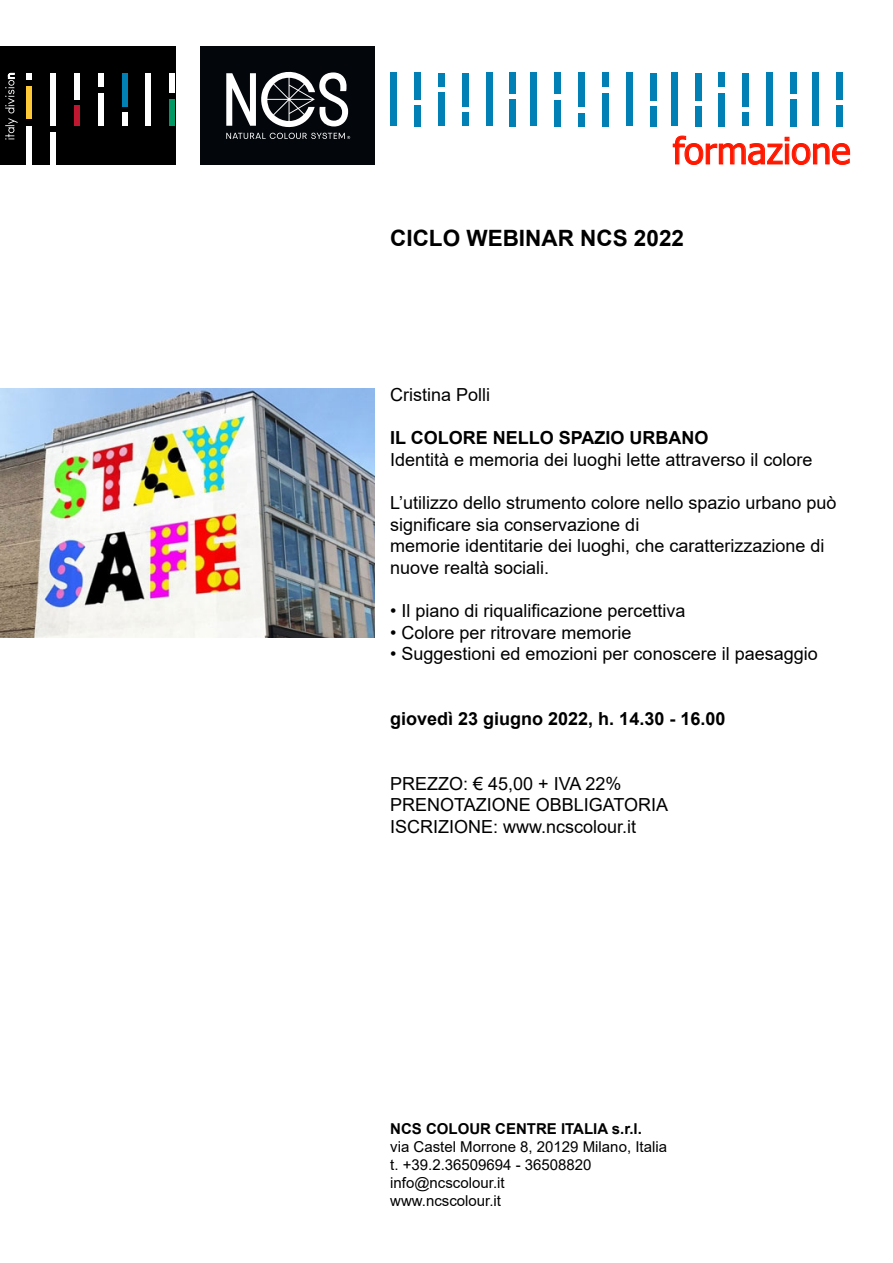
<style>
.page{position:relative;width:893px;height:1263px;background:#fff}
.page>*{position:absolute;margin:0;border:0;box-sizing:border-box;transform-origin:0 0}
.t1{font:36.45px "Tahoma";color:#ff1800}
.t2{font:700 22.5px "Arial";color:#000}
.t3{font:18px/21.6px "Arial";color:#000}
.t4{font:700 18px "Arial";color:#000}
.t5{font:15px/18px "Arial";color:#000}
.t6{font:700 15px "Arial";color:#000}
</style>
<div class="page">
<svg style="left:672px;top:135px;width:178px;height:30px"></svg>
<div style="left:415px;top:73px;width:6px;height:27px;background:#0080b4"></div>
<div style="left:438px;top:73px;width:7px;height:13px;background:#0080b4"></div>
<div style="left:462px;top:73px;width:6px;height:33px;background:#0080b4"></div>
<div style="left:486px;top:73px;width:6px;height:53px;background:#0080b4"></div>
<div style="left:510px;top:72px;width:6px;height:22px;background:#0080b4"></div>
<div style="left:510px;top:99px;width:6px;height:27px;background:#0080b4"></div>
<div style="left:531px;top:72px;width:6px;height:54px;background:#0080b4"></div>
<div style="left:554px;top:72px;width:6px;height:22px;background:#0080b4"></div>
<div style="left:554px;top:100px;width:6px;height:26px;background:#0080b4"></div>
<div style="left:578px;top:72px;width:6px;height:35px;background:#0080b4"></div>
<div style="left:602px;top:72px;width:6px;height:15px;background:#0080b4"></div>
<div style="left:602px;top:93px;width:6px;height:33px;background:#0080b4"></div>
<div style="left:626px;top:73px;width:6px;height:53px;background:#0080b4"></div>
<div style="left:650px;top:73px;width:6px;height:27px;background:#0080b4"></div>
<div style="left:650px;top:106px;width:6px;height:20px;background:#0080b4"></div>
<div style="left:672px;top:73px;width:6px;height:53px;background:#0080b4"></div>
<div style="left:766px;top:73px;width:6px;height:53px;background:#0080b4"></div>
<div style="left:812px;top:73px;width:6px;height:53px;background:#0080b4"></div>
<div style="left:578px;top:113px;width:6px;height:13px;background:#0080b4"></div>
<div style="left:462px;top:112px;width:6px;height:14px;background:#0080b4"></div>
<div style="left:391px;top:73px;width:6px;height:53px;background:#0080b4"></div>
<div style="left:415px;top:105px;width:6px;height:21px;background:#0080b4"></div>
<div style="left:438px;top:92px;width:7px;height:34px;background:#0080b4"></div>
<div style="left:695px;top:73px;width:6px;height:27px;background:#0080b4"></div>
<div style="left:695px;top:106px;width:6px;height:20px;background:#0080b4"></div>
<div style="left:719px;top:73px;width:6px;height:14px;background:#0080b4"></div>
<div style="left:719px;top:93px;width:6px;height:33px;background:#0080b4"></div>
<div style="left:743px;top:73px;width:6px;height:33px;background:#0080b4"></div>
<div style="left:743px;top:112px;width:6px;height:14px;background:#0080b4"></div>
<div style="left:790px;top:73px;width:6px;height:21px;background:#0080b4"></div>
<div style="left:790px;top:99px;width:6px;height:27px;background:#0080b4"></div>
<div style="left:836px;top:73px;width:6px;height:27px;background:#0080b4"></div>
<div style="left:836px;top:105px;width:6px;height:21px;background:#0080b4"></div>
<div style="left:0;top:47px;width:175px;height:118px;background:#000"></div>
<div style="left:169px;top:100px;width:6px;height:26px;background:#009863"></div>
<div style="left:169px;top:73px;width:6px;height:20px;background:#fff"></div>
<div style="left:145px;top:73px;width:6px;height:53px;background:#fff"></div>
<div style="left:50px;top:73px;width:6px;height:53px;background:#fff"></div>
<div style="left:74px;top:73px;width:6px;height:27px;background:#fff"></div>
<div style="left:122px;top:73px;width:6px;height:33px;background:#0080b4"></div>
<div style="left:122px;top:113px;width:6px;height:13px;background:#fff"></div>
<div style="left:98px;top:93px;width:6px;height:33px;background:#fff"></div>
<div style="left:98px;top:73px;width:6px;height:13px;background:#fff"></div>
<div style="left:50px;top:133px;width:6px;height:32px;background:#fff"></div>
<div style="left:26px;top:86px;width:6px;height:33px;background:#fdc937"></div>
<div style="left:74px;top:106px;width:6px;height:20px;background:#bf1730"></div>
<div style="left:26px;top:73px;width:6px;height:7px;background:#fff"></div>
<div style="left:26px;top:126px;width:6px;height:39px;background:#fff"></div>
<svg style="left:5px;top:72px;width:13px;height:68px"></svg>
<div style="left:200px;top:47px;width:175px;height:118px;background:#03060a"></div>
<svg style="left:226px;top:71px;width:124px;height:68px"></svg>
<img style="left:0;top:388px;width:374px;height:249px">
<h1 class="t1" style="left:673px;top:126px;width:179px">formazione</h1>
<p class="t2" style="left:390px;top:223px;width:295px">CICLO WEBINAR NCS 2022</p>
<p class="t3" style="left:390px;top:384px;width:102px">Cristina Polli</p>
<p class="t4" style="left:390px;top:425px;width:320px">IL COLORE NELLO SPAZIO URBANO</p>
<p class="t3" style="left:390px;top:449px;width:424px">Identità e memoria dei luoghi lette attraverso il colore</p>
<p class="t3" style="left:390px;top:492px;width:448px">L’utilizzo dello strumento colore nello spazio urbano può significare sia conservazione di<br>memorie identitarie dei luoghi, che caratterizzazione di nuove realtà sociali.</p>
<p class="t3" style="left:390px;top:600px;width:297px">• Il piano di riqualificazione percettiva</p>
<p class="t3" style="left:390px;top:621px;width:243px">• Colore per ritrovare memorie</p>
<p class="t3" style="left:390px;top:643px;width:429px">• Suggestioni ed emozioni per conoscere il paesaggio</p>
<p class="t4" style="left:390px;top:706px;width:337px">giovedì 23 giugno 2022, h. 14.30 - 16.00</p>
<p class="t3" style="left:390px;top:773px;width:280px">PREZZO: € 45,00 + IVA 22%<br>PRENOTAZIONE OBBLIGATORIA<br>ISCRIZIONE: www.ncscolour.it</p>
<p class="t6" style="left:390px;top:1118px;width:253px">NCS COLOUR CENTRE ITALIA s.r.l.</p>
<p class="t5" style="left:390px;top:1138px;width:278px">via Castel Morrone 8, 20129 Milano, Italia t. +39.2.36509694 - 36508820 info@ncscolour.it<br>www.ncscolour.it</p>
</div>
